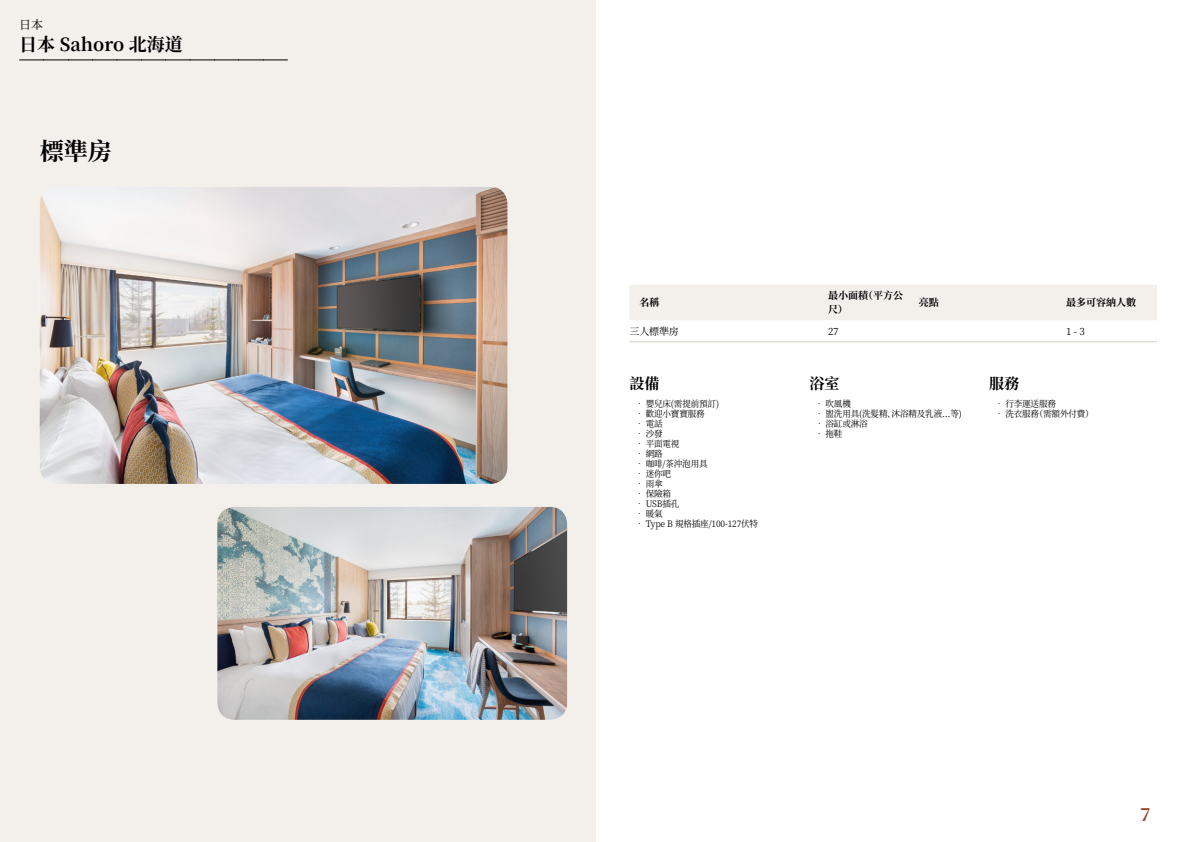
<style>
.page{position:relative;width:1191px;height:842px;background:#fff}
.page>*{position:absolute;margin:0;border:0;box-sizing:border-box;transform-origin:0 0}
.t1{font:700 24px "Noto Serif SC";color:#000}
.t2{font:700 18px "Noto Serif SC";color:#000}
.t3{font:700 18px "Noto Serif SC";color:#9d432c}
.t4{font:700 15px "Noto Serif SC";color:#000}
.t5{font:12px "Noto Serif SC";color:#000}
.t6{font:700 10px/14px "Noto Serif SC";color:#000}
.t7{font:10px "Noto Serif SC";letter-spacing:-.015em;color:#000}
.t8{font:9px "Noto Serif SC";letter-spacing:-.015em;color:#000;scale:.95 1}
</style>
<div class="page">
<div style="left:0;top:0;width:595px;height:842px;background:#f3f0ec"></div>
<img style="left:40px;top:187px;width:467px;height:297px">
<img style="left:217px;top:507px;width:350px;height:213px">
<svg style="left:20px;top:60px;width:267px;height:1px"></svg>
<div style="left:630px;top:285px;width:527px;height:35px;background:#f3f0ec"></div>
<hr style="left:629px;top:341px;width:199px;height:1px;background:#d7cdc1">
<hr style="left:828px;top:341px;width:90px;height:1px;background:#d7cdc1">
<hr style="left:918px;top:341px;width:148px;height:1px;background:#d7cdc1">
<hr style="left:1066px;top:341px;width:91px;height:1px;background:#d7cdc1">
<h3 class="t5" style="left:19px;top:17px;width:25px">日本</h3>
<h2 class="t2" style="left:19px;top:34px;width:165px">日本 Sahoro 北海道</h2>
<h1 class="t1" style="left:40px;top:137px;width:73px">標準房</h1>
<p class="t6" style="left:639px;top:296px;width:21px">名稱</p>
<p class="t6" style="left:828px;top:289px;width:76px">最小面積（平方公尺）</p>
<p class="t6" style="left:918px;top:296px;width:21px">亮點</p>
<p class="t6" style="left:1066px;top:296px;width:71px">最多可容納人數</p>
<p class="t7" style="left:629px;top:325px;width:51px">三人標準房</p>
<p class="t7" style="left:828px;top:325px;width:12px">27</p>
<p class="t7" style="left:1066px;top:325px;width:20px">1 - 3</p>
<h3 class="t4" style="left:629px;top:375px;width:31px">設備</h3>
<p class="t8" style="left:635px;top:399px;width:90px">• 嬰兒床(需提前預訂)</p>
<p class="t8" style="left:635px;top:409px;width:75px">• 歡迎小寶寶服務</p>
<p class="t8" style="left:635px;top:419px;width:30px">• 電話</p>
<p class="t8" style="left:635px;top:429px;width:30px">• 沙發</p>
<p class="t8" style="left:635px;top:439px;width:48px">• 平面電視</p>
<p class="t8" style="left:635px;top:449px;width:30px">• 網路</p>
<p class="t8" style="left:635px;top:459px;width:78px">• 咖啡/茶沖泡用具</p>
<p class="t8" style="left:635px;top:469px;width:39px">• 迷你吧</p>
<p class="t8" style="left:635px;top:479px;width:30px">• 雨傘</p>
<p class="t8" style="left:635px;top:489px;width:39px">• 保險箱</p>
<p class="t8" style="left:635px;top:499px;width:48px">• USB插孔</p>
<p class="t8" style="left:635px;top:509px;width:30px">• 暖氣</p>
<p class="t8" style="left:635px;top:519px;width:131px">• Type B 規格插座/100-127伏特</p>
<h3 class="t4" style="left:809px;top:375px;width:31px">浴室</h3>
<p class="t8" style="left:815px;top:399px;width:39px">• 吹風機</p>
<p class="t8" style="left:815px;top:409px;width:156px">• 盥洗用具(洗髮精、沐浴精及乳液…等)</p>
<p class="t8" style="left:815px;top:419px;width:57px">• 浴缸或淋浴</p>
<p class="t8" style="left:815px;top:429px;width:30px">• 拖鞋</p>
<h3 class="t4" style="left:989px;top:375px;width:31px">服務</h3>
<p class="t8" style="left:994px;top:399px;width:66px">• 行李運送服務</p>
<p class="t8" style="left:994px;top:409px;width:105px">• 洗衣服務（需額外付費）</p>
<h2 class="t3" style="left:1140px;top:804px;width:12px">7</h2>
</div>
